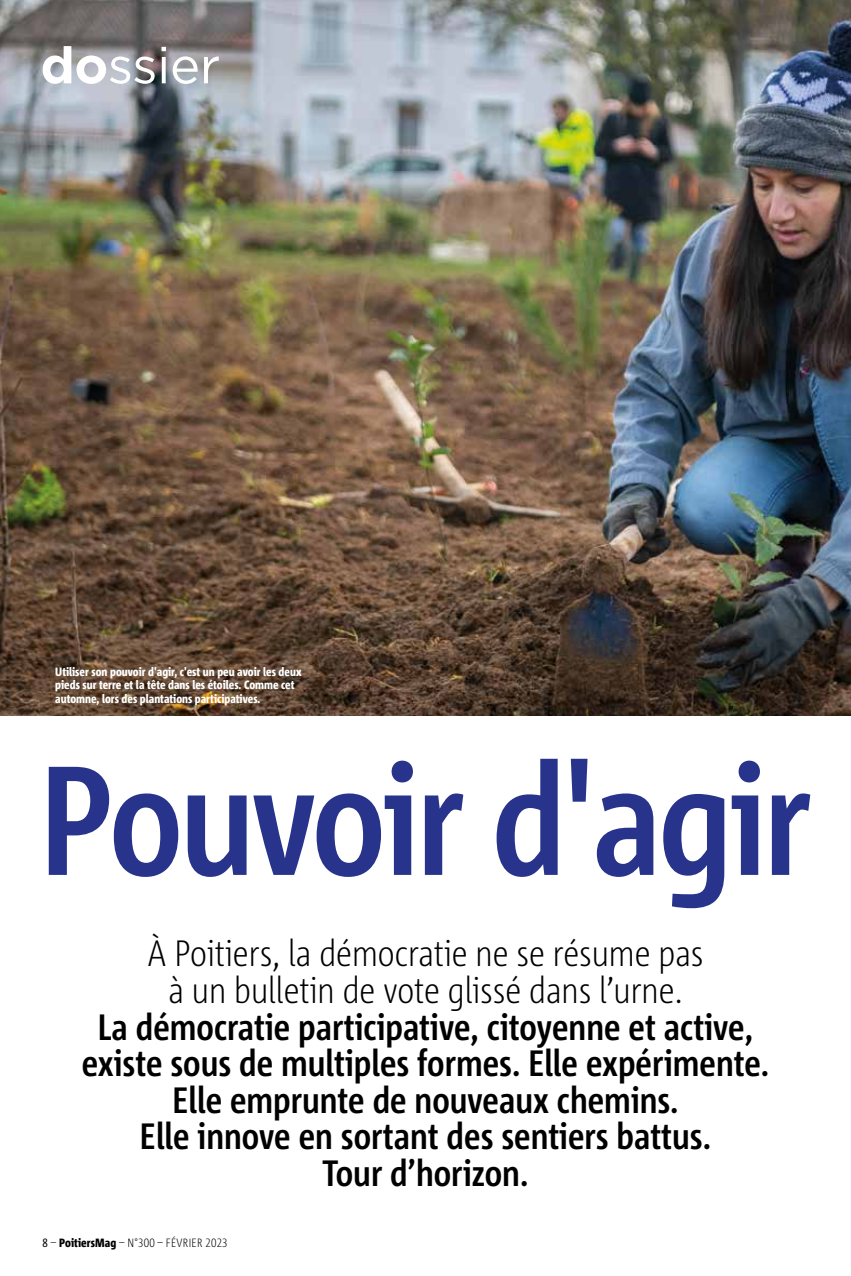
<style>
.page{position:relative;width:851px;height:1276px;background:#fff}
.page>*{position:absolute;margin:0;border:0;box-sizing:border-box;transform-origin:0 0}
.t1{font:700 154.8px "Corpid C1 Cd";letter-spacing:-.02em;color:#28348b}
.t2{font:51px "Gotham";letter-spacing:-.01em;color:#fff}
.t3{font:700 36.6px/36.6px "Corpid C1 Cd";color:#000;text-align:center}
.t4{font:300 36.6px/36.6px "Corpid C1 Cd";color:#000;text-align:center}
.t5{font:800 12px/13.5px "Corpid C1 Cd";color:#fff}
.t6{font:300 12px "Corpid C1 Cd";letter-spacing:.03em;color:#000}
.s1{font-weight:700}
.s2{font-weight:400}
.s3{font-weight:800}
</style>
<div class="page">
<img style="left:0;top:0;width:850px;height:715px">
<h2 class="t2" style="left:40px;top:33px;width:181px"><span class="s1">do</span>ssier</h2>
<p class="t5" style="left:55px;top:664px;width:247px">Utiliser son pouvoir d'agir, c'est un peu avoir les deux pieds sur terre et la tête dans les étoiles. Comme cet automne, lors des plantations participatives.</p>
<h1 class="t1" style="left:39px;top:723px;width:773px">Pouvoir d'agir</h1>
<p class="t4" style="left:147px;top:934px;width:557px">À Poitiers, la démocratie ne se résume pas à un bulletin de vote glissé dans l’urne.</p>
<p class="t3" style="left:82px;top:1007px;width:689px">La démocratie participative, citoyenne et active, existe sous de multiples formes. Elle expérimente.<br>Elle emprunte de nouveaux chemins.<br>Elle innove en sortant des sentiers battus.<br>Tour d’horizon.</p>
<p class="t6" style="left:43px;top:1235px;width:186px"><span class="s2">8</span> – <span class="s3">PoitiersMag</span> – N°300 – FÉVRIER 2023</p>
</div>
